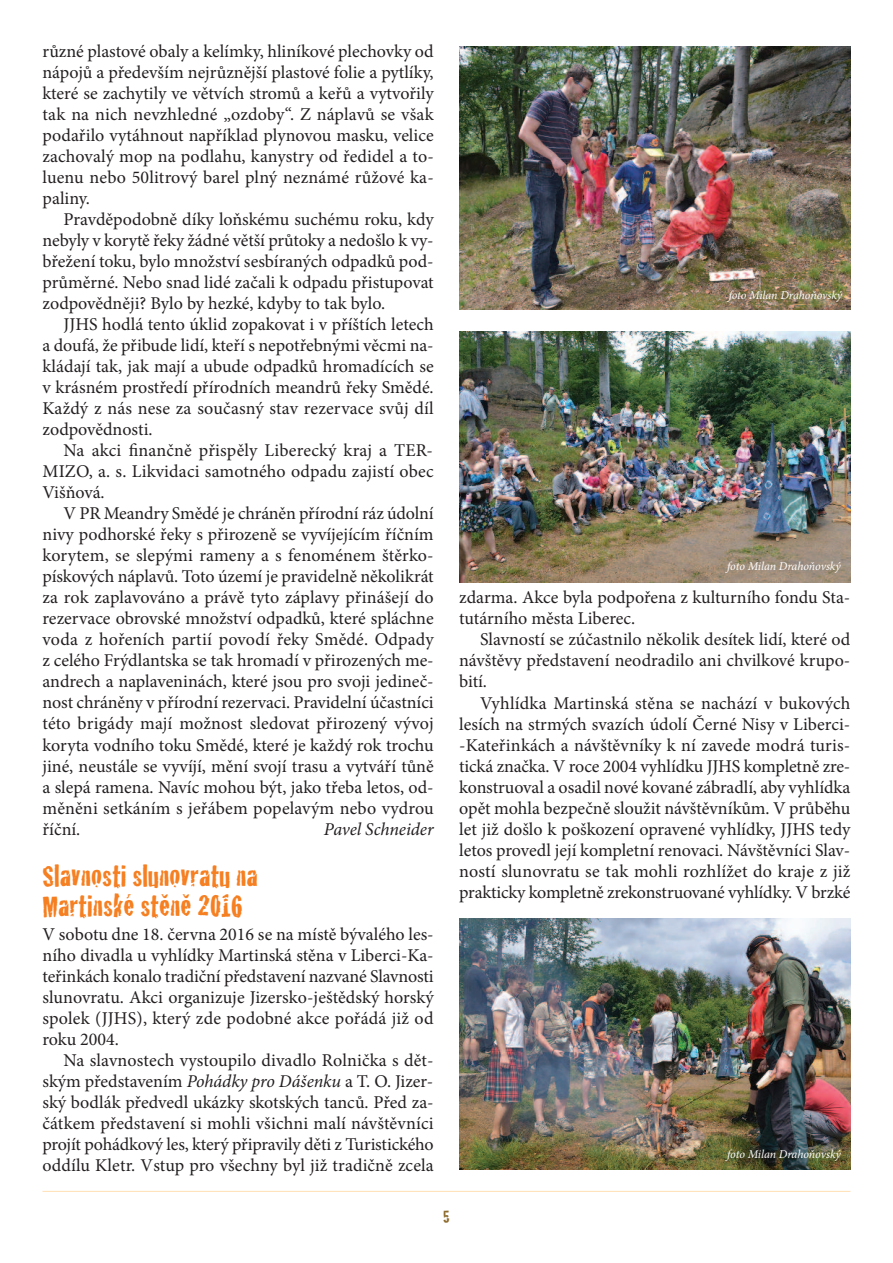
<style>
.page{position:relative;width:893px;height:1263px;background:#fff}
.page>*{position:absolute;margin:0;border:0;box-sizing:border-box;transform-origin:0 0}
.t1{font:31.5px/30px "Cracked";color:#f57f21}
.t2{font:18px/21px "Minion Pro";letter-spacing:.005em;color:#231f20;text-align:justify}
.t3{font:italic 18px "Minion Pro";letter-spacing:-.005em;color:#231f20}
.t4{font:18px "Cracked";color:#8d6b2d}
.t5{font:italic 12px "Minion Pro";letter-spacing:-.01em;color:#fff}
.s1{font-style:italic}
</style>
<div class="page">
<hr style="left:43px;top:1191px;width:807px;height:1px;background:#fedfb2">
<img style="left:459px;top:47px;width:391px;height:262px">
<img style="left:459px;top:331px;width:391px;height:251px">
<img style="left:459px;top:918px;width:391px;height:251px">
<p class="t2" style="left:43px;top:43px;width:393px">různé plastové obaly a kelímky, hliníkové plechovky od nápojů a především nejrůznější plastové folie a pytlíky, které se zachytily ve větvích stromů a keřů a vytvořily tak na nich nevzhledné „ozdoby“. Z náplavů se však podařilo vytáhnout například plynovou masku, velice zachovalý mop na podlahu, kanystry od ředidel a to&shy;luenu nebo 50litrový barel plný neznámé růžové ka&shy;paliny.</p>
<p class="t2" style="left:43px;top:211px;width:393px;text-indent:21px">Pravděpodobně díky loňskému suchému roku, kdy nebyly v korytě řeky žádné větší průtoky a nedošlo k vy&shy;břežení toku, bylo množství sesbíraných odpadků pod&shy;průměrné. Nebo snad lidé začali k odpadu přistupovat zodpovědněji? Bylo by hezké, kdyby to tak bylo.</p>
<p class="t2" style="left:43px;top:316px;width:393px;text-indent:21px">JJHS hodlá tento úklid zopakovat i v příštích letech a doufá, že přibude lidí, kteří s nepotřebnými věcmi na&shy;kládají tak, jak mají a ubude odpadků hromadících se v krásném prostředí přírodních meandrů řeky Smědé.<br>Každý z nás nese za současný stav rezervace svůj díl zodpovědnosti.</p>
<p class="t2" style="left:43px;top:442px;width:393px;text-indent:21px">Na akci finančně přispěly Liberecký kraj a TER-MIZO, a. s. Likvidaci samotného odpadu zajistí obec Višňová.</p>
<p class="t2" style="left:43px;top:505px;width:393px;text-indent:21px">V PR Meandry Smědé je chráněn přírodní ráz údolní nivy podhorské řeky s přirozeně se vyvíjejícím říčním korytem, se slepými rameny a s fenoménem štěrko&shy;pískových náplavů. Toto území je pravidelně několikrát za rok zaplavováno a právě tyto záplavy přinášejí do rezervace obrovské množství odpadků, které spláchne voda z hořeních partií povodí řeky Smědé. Odpady z celého Frýdlantska se tak hromadí v přirozených me&shy;andrech a naplaveninách, které jsou pro svoji jedineč&shy;nost chráněny v přírodní rezervaci. Pravidelní účastníci této brigády mají možnost sledovat přirozený vývoj koryta vodního toku Smědé, které je každý rok trochu jiné, neustále se vyvíjí, mění svojí trasu a vytváří tůně a slepá ramena. Navíc mohou být, jako třeba letos, od&shy;měněni setkáním s jeřábem popelavým nebo vydrou říční.</p>
<p class="t3" style="left:324px;top:822px;width:111px">Pavel Schneider</p>
<h1 class="t1" style="left:43px;top:860px;width:217px">Slavnosti slunovratu na<br>Martinské stěně 2016</h1>
<p class="t2" style="left:42px;top:925px;width:393px">V sobotu dne 18. června 2016 se na místě bývalého les&shy;ního divadla u vyhlídky Martinská stěna v Liberci-Ka&shy;teřinkách konalo tradiční představení nazvané Slavnosti slunovratu. Akci organizuje Jizersko-ještědský horský spolek (JJHS), který zde podobné akce pořádá již od roku 2004.</p>
<p class="t2" style="left:42px;top:1051px;width:393px;text-indent:21px">Na slavnostech vystoupilo divadlo Rolnička s dět&shy;ským představením <span class="s1">Pohádky pro Dášenku</span> a T. O. Jizer&shy;ský bodlák předvedl ukázky skotských tanců. Před za&shy;čátkem představení si mohli všichni malí návštěvníci projít pohádkový les, který připravily děti z Turistického oddílu Kletr. Vstup pro všechny byl již tradičně zcela</p>
<p class="t5" style="left:729px;top:290px;width:115px">foto Milan Drahoňovský</p>
<p class="t5" style="left:727px;top:562px;width:115px">foto Milan Drahoňovský</p>
<p class="t2" style="left:459px;top:589px;width:393px">zdarma. Akce byla podpořena z kulturního fondu Sta&shy;tutárního města Liberec.</p>
<p class="t2" style="left:459px;top:631px;width:393px;text-indent:21px">Slavností se zúčastnilo několik desítek lidí, které od návštěvy představení neodradilo ani chvilkové krupo&shy;bití.</p>
<p class="t2" style="left:459px;top:694px;width:393px;text-indent:21px">Vyhlídka Martinská stěna se nachází v bukových lesích na strmých svazích údolí Černé Nisy v Liberci--Kateřinkách a návštěvníky k ní zavede modrá turis&shy;tická značka. V roce 2004 vyhlídku JJHS kompletně zre&shy;konstruoval a osadil nové kované zábradlí, aby vyhlídka opět mohla bezpečně sloužit návštěvníkům. V průběhu let již došlo k poškození opravené vyhlídky, JJHS tedy letos provedl její kompletní renovaci. Návštěvníci Slav&shy;ností slunovratu se tak mohli rozhlížet do kraje z již prakticky kompletně zrekonstruované vyhlídky. V brzké</p>
<p class="t5" style="left:727px;top:1149px;width:115px">foto Milan Drahoňovský</p>
<p class="t4" style="left:443px;top:1207px;width:8px">5</p>
</div>
